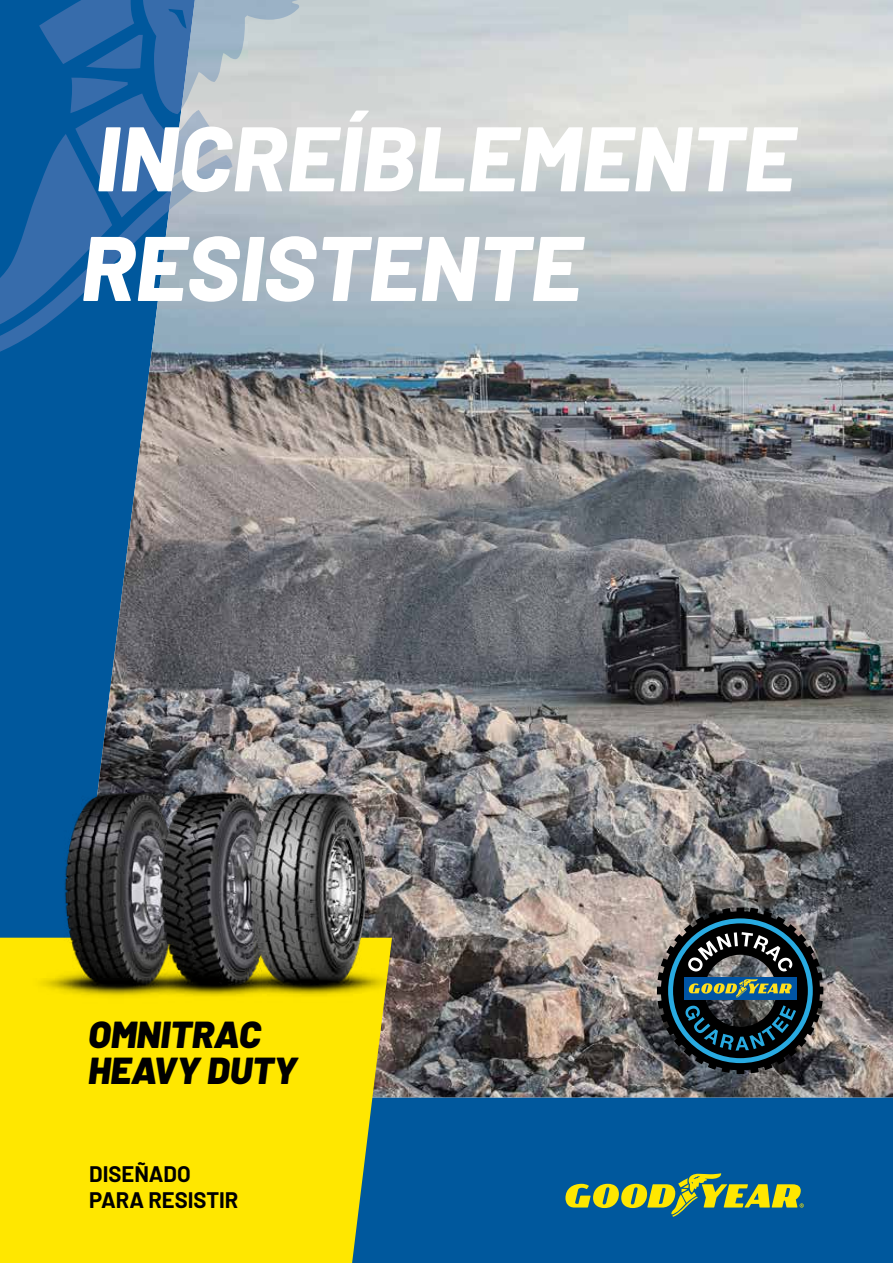
<style>
.page{position:relative;width:893px;height:1263px;background:#00589d}
.page>*{position:absolute;margin:0;border:0;box-sizing:border-box;transform-origin:0 0}
.t1{font:italic 800 91.5px/109.6px "Barlow";color:#fff}
.t2{font:italic 900 37.5px/36px "Barlow";color:#000}
.t3{font:700 21.9px/26.4px "Barlow";color:#000}
</style>
<div class="page">
<svg style="left:0;top:13px;width:60px;height:339px"></svg>
<svg style="left:565px;top:1173px;width:239px;height:44px"></svg>
<img style="left:60px;top:0;width:833px;height:1097px">
<div style="left:0;top:938px;width:392px;height:325px;background:#ffe700"></div>
<svg style="left:126px;top:0;width:341px;height:304px;background:#a5b7c6"></svg>
<svg style="left:657px;top:907px;width:166px;height:167px;background:#33454c"></svg>
<img style="left:3px;top:762px;width:95px;height:252px">
<img style="left:98px;top:760px;width:231px;height:262px">
<img style="left:208px;top:761px;width:217px;height:259px">
<p class="t1" style="left:81px;top:97px;width:716px">INCREÍBLEMENTE<br>RESISTENTE</p>
<p class="t2" style="left:88px;top:1014px;width:210px">OMNITRAC<br>HEAVY DUTY</p>
<p class="t3" style="left:89px;top:1159px;width:151px">DISEÑADO<br>PARA RESISTIR</p>
</div>
